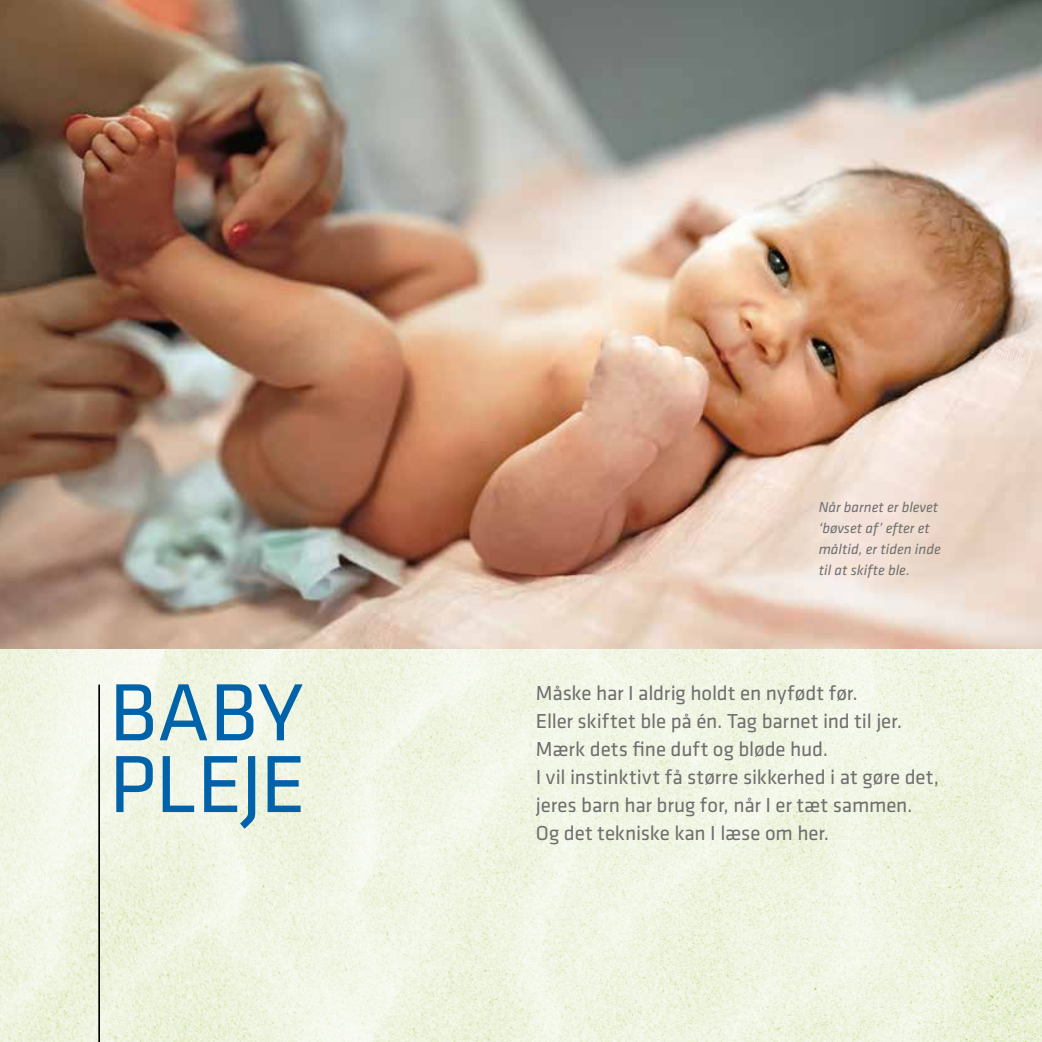
<style>
.page{position:relative;width:1042px;height:1042px;background:#fff}
.page>*{position:absolute;margin:0;border:0;box-sizing:border-box;transform-origin:0 0}
.t1{font:84px/71.8px "Klavika";letter-spacing:-.005em;color:#0063a9}
.t2{font:21px/28px "Klavika";letter-spacing:-.005em;color:#706f6f}
.t3{font:italic 14.88px/21px "Klavika";color:#706f6f}
</style>
<div class="page">
<img style="left:0;top:648px;width:1042px;height:394px">
<img style="left:0;top:0;width:1042px;height:648px">
<hr style="left:99px;top:685px;width:1px;height:357px;background:#000">
<h1 class="t1" style="left:109px;top:674px;width:198px">BABY<br>PLEJE</h1>
<p class="t3" style="left:819px;top:497px;width:124px">Når barnet er blevet ‘bøvset af’ efter et måltid, er tiden inde til at skifte ble.</p>
<p class="t2" style="left:536px;top:679px;width:405px">Måske har I aldrig holdt en nyfødt før.<br>Eller skiftet ble på én. Tag barnet ind til jer.<br>Mærk dets fine duft og bløde hud.<br>I vil instinktivt få større sikkerhed i at gøre det, jeres barn har brug for, når I er tæt sammen.<br>Og det tekniske kan I læse om her.</p>
</div>
